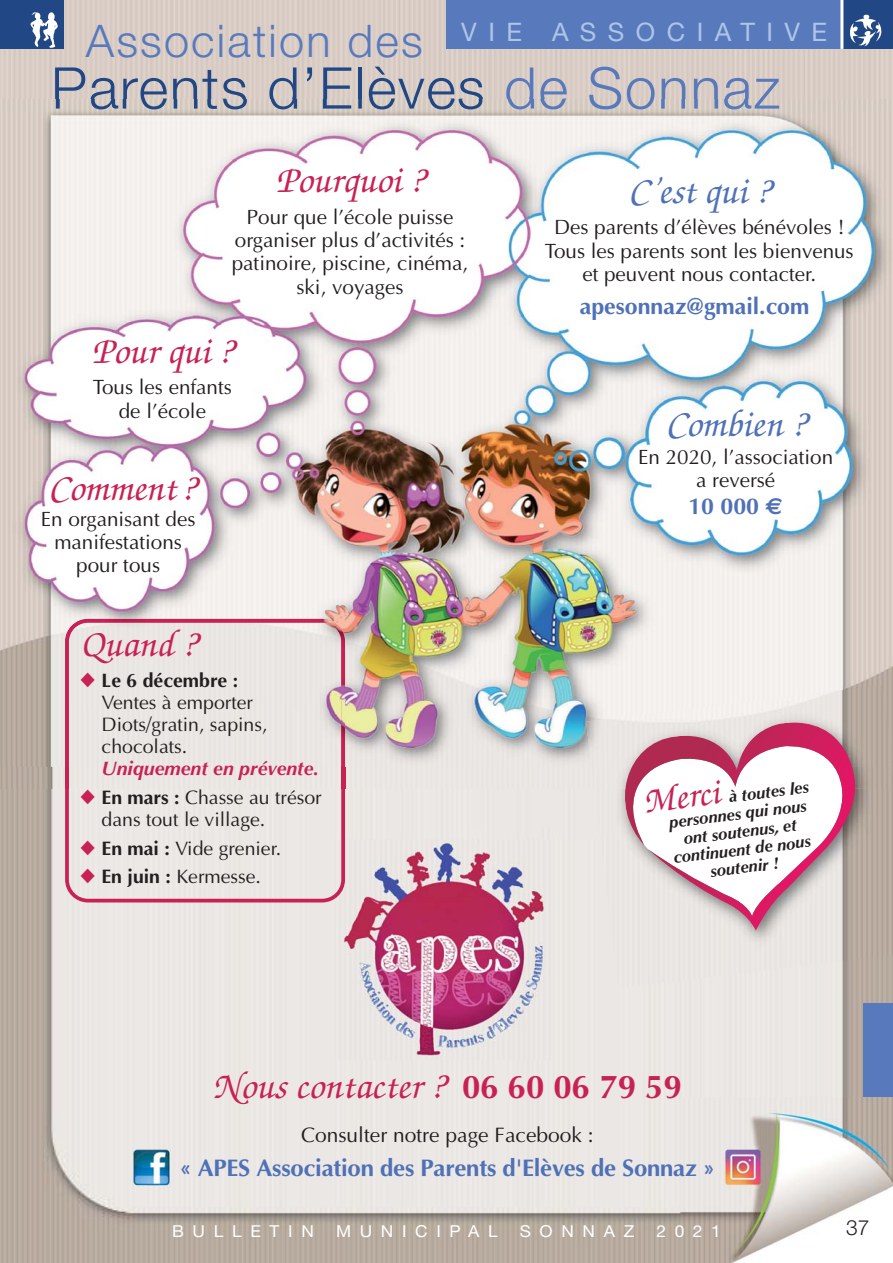
<style>
.page{position:relative;width:893px;height:1263px;background:#fff}
.page>*{position:absolute;margin:0;border:0;box-sizing:border-box;transform-origin:0 0}
.t1{font:300 57px "Helvetica Neue";letter-spacing:.03em;color:#214784}
.t2{font:300 45px "Helvetica Neue";letter-spacing:.05em;color:#587abc}
.t3{font:italic 500 39.15px "Zapf Chancery";color:#c82254}
.t4{font:italic 500 39.15px "Zapf Chancery";color:#4f71b7}
.t5{font:italic 500 37.5px "Zapf Chancery";color:#c82254}
.t6{font:25.5px "Helvetica Neue";letter-spacing:.45em;color:#adc5e7}
.t7{font:700 24px "Optima";letter-spacing:-.01em;color:#4f71b7}
.t8{font:700 23.1px "Optima";color:#4f71b7}
.t9{font:21px "Optima";color:#231f20}
.t10{font:300 21px "Helvetica Neue";color:#231f20}
.t11{font:20.7px/23.1px "Optima";color:#231f20;text-align:center}
.t12{font:19.5px/22.2px "Optima";color:#231f20}
.t13{font:italic 700 19.5px "Optima";color:#c82254}
.t14{font:italic 700 16.5px "Optima";color:#231f20}
.t15{font:16.5px "Helvetica Neue";letter-spacing:.5em;color:#fff;scale:1.05 1}
.s1{color:#587abc}
.s2{color:#c82254}
.s3{font-weight:700}
.s4{font-family:"Euro Sans"}
.s5{font-family:"Optima";font-weight:700;font-style:normal;font-size:33px}
</style>
<div class="page">
<img style="left:1px;top:0;width:892px;height:1262px">
<div style="left:863px;top:1003px;width:30px;height:94px;background:#587abc"></div>
<div style="left:842px;top:0;width:51px;height:49px;background:#214784"></div>
<svg style="left:850px;top:15px;width:31px;height:31px"></svg>
<div style="left:1px;top:0;width:63px;height:49px;background:#214784"></div>
<svg style="left:31px;top:12px;width:27px;height:36px"></svg>
<div style="left:446px;top:0;width:396px;height:49px;background:#587abc"></div>
<hr style="left:840px;top:0;width:3px;height:49px;background:#fff">
<img style="left:336px;top:839px;width:218px;height:221px">
<img style="left:680px;top:1097px;width:213px;height:165px">
<div style="left:65px;top:788px;width:280px;height:114px;background:#ebe7e4"></div>
<img style="left:1px;top:767px;width:591px;height:21px">
<img style="left:1px;top:100px;width:892px;height:667px">
<img style="left:56px;top:100px;width:426px;height:9px">
<img style="left:507px;top:100px;width:272px;height:9px">
<img style="left:65px;top:619px;width:280px;height:148px">
<img style="left:594px;top:788px;width:299px;height:200px">
<img style="left:592px;top:767px;width:301px;height:21px">
<img style="left:586px;top:685px;width:306px;height:82px">
<svg style="left:618px;top:715px;width:241px;height:215px"></svg>
<img style="left:133px;top:1148px;width:38px;height:39px">
<img style="left:721px;top:1146px;width:43px;height:42px">
<p class="t6" style="left:461px;top:23px;width:367px">VIE ASSOCIATIVE</p>
<h2 class="t2" style="left:86px;top:25px;width:338px">Association des</h2>
<h1 class="t1" style="left:51px;top:67px;width:731px">Parents d’Elèves <span class="s1">de Sonnaz</span></h1>
<h3 class="t3" style="left:276px;top:164px;width:150px">Pourquoi ?</h3>
<p class="t11" style="left:232px;top:207px;width:238px">Pour que l’école puisse organiser plus d’activités : patinoire, piscine, cinéma, ski, voyages</p>
<h3 class="t3" style="left:92px;top:335px;width:143px">Pour qui ?</h3>
<p class="t11" style="left:93px;top:378px;width:140px">Tous les enfants de l’école</p>
<h3 class="t3" style="left:48px;top:472px;width:149px">Comment ?</h3>
<p class="t11" style="left:41px;top:509px;width:156px">En organisant des manifestations pour tous</p>
<h3 class="t3" style="left:80px;top:628px;width:118px">Quand ?</h3>
<p class="t12" style="left:102px;top:671px;width:167px;text-indent:-21px"><span class="s2">◆</span> <span class="s3">Le 6 décembre :<br></span>Ventes à emporter<br>Diots/gratin, sapins, chocolats.</p>
<p class="t13" style="left:102px;top:761px;width:219px">Uniquement en prévente.</p>
<p class="t12" style="left:102px;top:788px;width:222px;text-indent:-21px"><span class="s2">◆</span> <span class="s3">En mars :</span> Chasse au trésor dans tout le village.</p>
<p class="t12" style="left:80px;top:839px;width:202px"><span class="s2">◆</span> <span class="s3">En mai :</span> Vide grenier.</p>
<p class="t12" style="left:80px;top:867px;width:182px"><span class="s2">◆</span> <span class="s3">En juin :</span> Kermesse.</p>
<h3 class="t4" style="left:628px;top:175px;width:144px">C’est qui ?</h3>
<p class="t11" style="left:545px;top:218px;width:310px">Des parents d’élèves bénévoles !<br>Tous les parents sont les bienvenus et peuvent nous contacter.</p>
<p class="t8" style="left:580px;top:296px;width:231px">apesonnaz@gmail.com</p>
<h3 class="t4" style="left:665px;top:408px;width:142px">Combien ?</h3>
<p class="t11" style="left:638px;top:448px;width:197px">En 2020, l’association a reversé</p>
<p class="t8" style="left:688px;top:496px;width:96px">10 000 <span class="s4">€</span></p>
<h3 class="t5" style="left:641px;top:786px;width:78px;rotate:-7deg">Merci</h3>
<p class="t14" style="left:728px;top:790px;width:82px;rotate:-7deg">à toutes les</p>
<p class="t14" style="left:668px;top:815px;width:140px;rotate:-7deg">personnes qui nous</p>
<p class="t14" style="left:683px;top:832px;width:115px;rotate:-7deg">ont soutenus, et</p>
<p class="t14" style="left:673px;top:851px;width:139px;rotate:-7deg">continuent de nous</p>
<p class="t14" style="left:710px;top:865px;width:70px;rotate:-7deg">soutenir !</p>
<h3 class="t3" style="left:213px;top:1070px;width:470px">Nous contacter ? <span class="s5">06 60 06 79 59</span></h3>
<p class="t9" style="left:301px;top:1126px;width:294px">Consulter notre page Facebook :</p>
<p class="t7" style="left:180px;top:1158px;width:537px">« APES Association des Parents d'Elèves de Sonnaz »</p>
<p class="t15" style="left:172px;top:1225px;width:136px">BULLETIN</p>
<p class="t15" style="left:336px;top:1225px;width:155px">MUNICIPAL</p>
<p class="t15" style="left:520px;top:1225px;width:111px">SONNAZ</p>
<p class="t15" style="left:656px;top:1225px;width:63px">2021</p>
<p class="t10" style="left:846px;top:1220px;width:25px">37</p>
</div>
